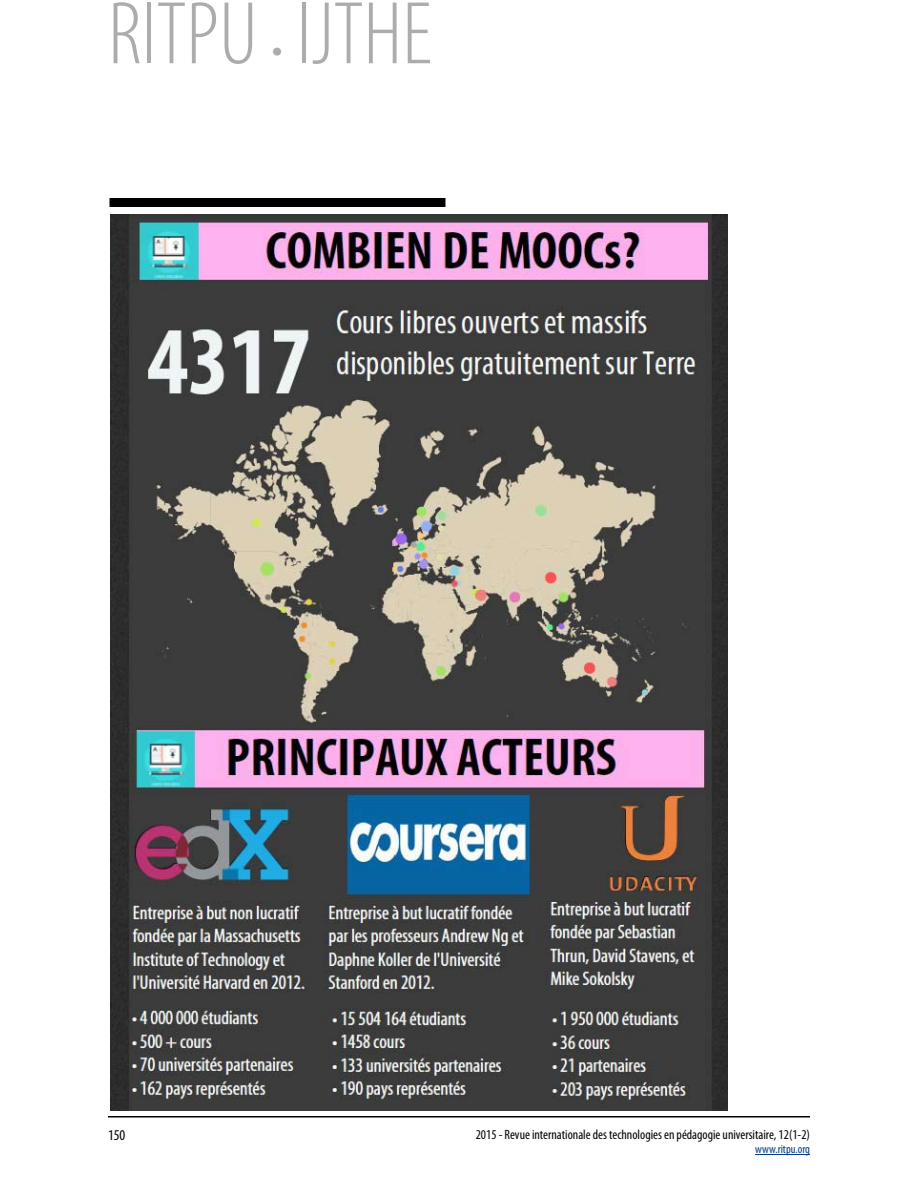
<style>
.page{position:relative;width:918px;height:1188px;background:#fff}
.page>*{position:absolute;margin:0;border:0;box-sizing:border-box;transform-origin:0 0}
.t1{font:300 condensed 90px "Myriad Pro";color:#abacae}
.t2{font:condensed 15px "Myriad Pro";color:#000}
.t3{font:condensed 13.5px "Myriad Pro";color:#000}
.t4{font:condensed 12px "Myriad Pro";color:#003882}
.s1{font-size:45px}
</style>
<div class="page">
<hr style="left:755px;top:1154px;width:55px;height:1px;background:#003882">
<hr style="left:108px;top:1116px;width:702px;height:2px;background:#000">
<div style="left:110px;top:198px;width:336px;height:9px;background:#000"></div>
<img style="left:111px;top:215px;width:617px;height:895px">
<h1 class="t1" style="left:108px;top:-20px;width:325px">RITPU <span class="s1">•</span> IJTHE</h1>
<p class="t2" style="left:108px;top:1126px;width:19px">150</p>
<p class="t3" style="left:476px;top:1126px;width:336px">2015 - Revue internationale des technologies en pédagogie universitaire, 12(1-2)</p>
<p class="t4" style="left:755px;top:1142px;width:56px">www.ritpu.org</p>
</div>
